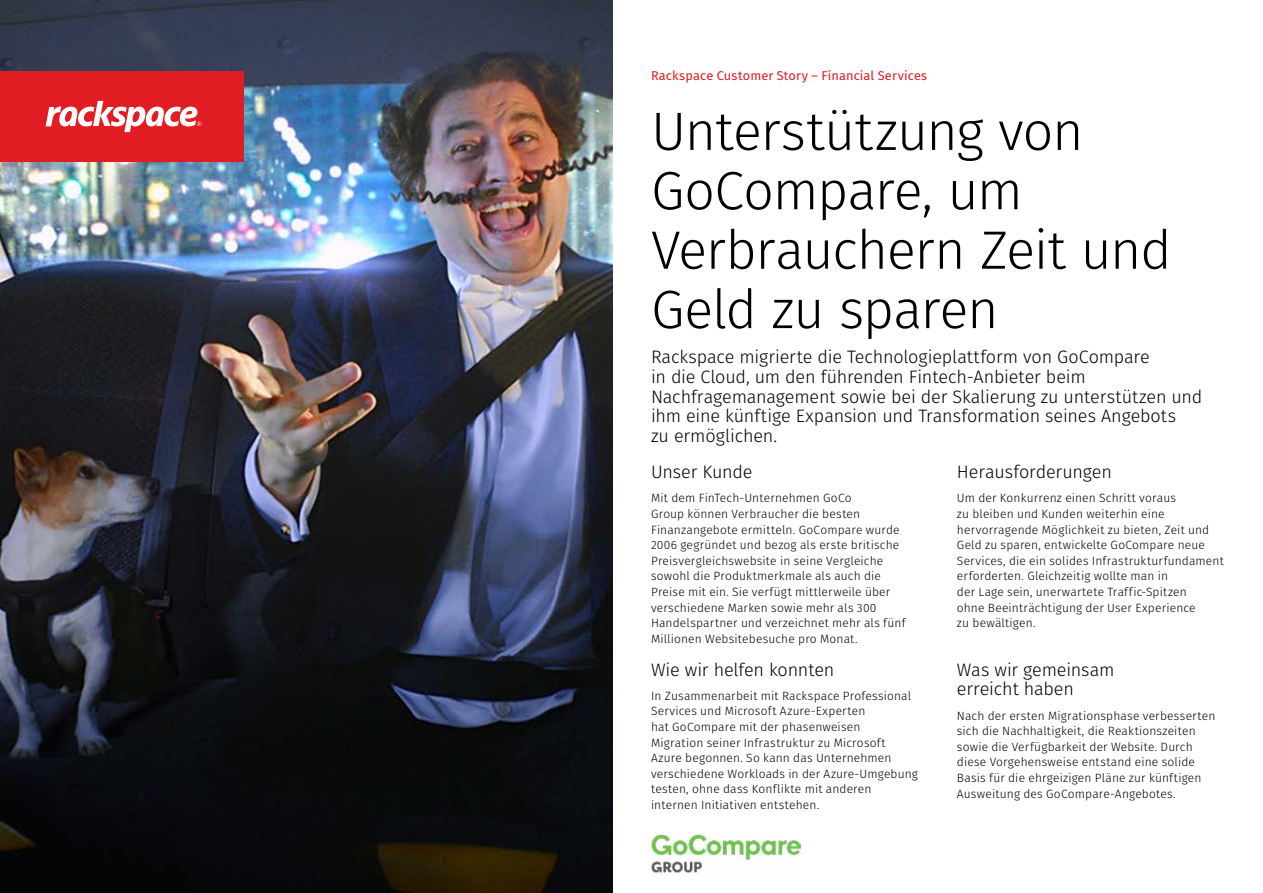
<style>
.page{position:relative;width:1263px;height:893px;background:#fff}
.page>*{position:absolute;margin:0;border:0;box-sizing:border-box;transform-origin:0 0}
.t1{font:300 54px/59.4px "Fira Sans";letter-spacing:-.025em;color:#000}
.t2{font:300 18px/19.8px "Fira Sans";letter-spacing:-.01em;color:#000}
.t3{font:12.75px "Fira Sans";letter-spacing:.01em;color:#e21c23}
.t4{font:300 12px/15.6px "Fira Sans";letter-spacing:.01em;color:#000}
</style>
<div class="page">
<img style="left:0;top:0;width:612px;height:893px">
<div style="left:0;top:71px;width:243px;height:91px;background:#e21c23"></div>
<svg style="left:46px;top:101px;width:156px;height:31px"></svg>
<img style="left:651px;top:834px;width:149px;height:39px">
<p class="t3" style="left:651px;top:66px;width:278px">Rackspace Customer Story – Financial Services</p>
<h1 class="t1" style="left:651px;top:101px;width:522px">Unterstützung von<br>GoCompare, um<br>Verbrauchern Zeit und<br>Geld zu sparen</h1>
<p class="t2" style="left:651px;top:347px;width:553px">Rackspace migrierte die Technologieplattform von GoCompare<br>in die Cloud, um den führenden Fintech-Anbieter beim Nachfragemanagement sowie bei der Skalierung zu unterstützen und ihm eine künftige Expansion und Transformation seines Angebots<br>zu ermöglichen.</p>
<h2 class="t2" style="left:651px;top:462px;width:103px">Unser Kunde</h2>
<p class="t4" style="left:651px;top:490px;width:256px">Mit dem FinTech-Unternehmen GoCo<br>Group können Verbraucher die besten Finanzangebote ermitteln. GoCompare wurde 2006 gegründet und bezog als erste britische Preisvergleichswebsite in seine Vergleiche sowohl die Produktmerkmale als auch die Preise mit ein. Sie verfügt mittlerweile über verschiedene Marken sowie mehr als 300<br>Handelspartner und verzeichnet mehr als fünf Millionen Websitebesuche pro Monat.</p>
<h2 class="t2" style="left:651px;top:659px;width:185px">Wie wir helfen konnten</h2>
<p class="t4" style="left:651px;top:688px;width:268px">In Zusammenarbeit mit Rackspace Professional Services und Microsoft Azure-Experten<br>hat GoCompare mit der phasenweisen<br>Migration seiner Infrastruktur zu Microsoft Azure begonnen. So kann das Unternehmen verschiedene Workloads in der Azure-Umgebung testen, ohne dass Konflikte mit anderen internen Initiativen entstehen.</p>
<h2 class="t2" style="left:957px;top:462px;width:156px">Herausforderungen</h2>
<p class="t4" style="left:957px;top:490px;width:268px">Um der Konkurrenz einen Schritt voraus<br>zu bleiben und Kunden weiterhin eine hervorragende Möglichkeit zu bieten, Zeit und Geld zu sparen, entwickelte GoCompare neue Services, die ein solides Infrastrukturfundament erforderten. Gleichzeitig wollte man in<br>der Lage sein, unerwartete Traffic-Spitzen<br>ohne Beeinträchtigung der User Experience<br>zu bewältigen.</p>
<h2 class="t2" style="left:957px;top:659px;width:159px">Was wir gemeinsam erreicht haben</h2>
<p class="t4" style="left:957px;top:707px;width:260px">Nach der ersten Migrationsphase verbesserten sich die Nachhaltigkeit, die Reaktionszeiten sowie die Verfügbarkeit der Website. Durch diese Vorgehensweise entstand eine solide Basis für die ehrgeizigen Pläne zur künftigen Ausweitung des GoCompare-Angebotes.</p>
</div>
